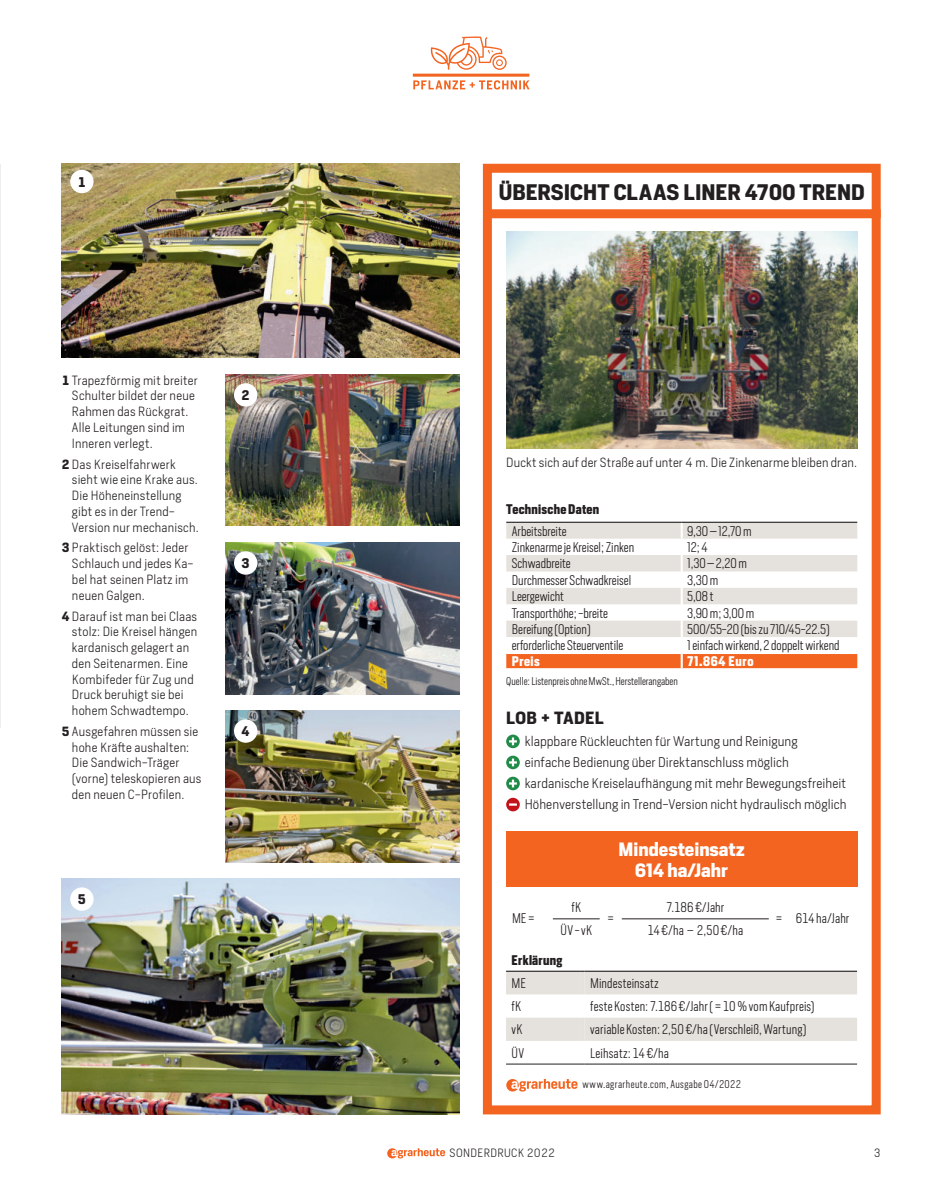
<style>
.page{position:relative;width:936px;height:1191px;background:#fff}
.page>*{position:absolute;margin:0;border:0;box-sizing:border-box;transform-origin:0 0}
.t1{font:700 21px "Heron Sans";color:#231f20}
.t2{font:700 18px/21.6px "Heron Sans";color:#fff;text-align:center}
.t3{font:700 16.5px "Heron Sans";letter-spacing:.015em;color:#231f20}
.t4{font:300 13.05px "Heron Sans Cond";color:#231f20}
.t5{font:300 13.05px/21px "Heron Sans";letter-spacing:.01em;color:#231f20}
.t6{font:700 13.05px "Heron Sans Cond";letter-spacing:.02em;color:#231f20}
.t7{font:700 13.05px "Heron Sans Cond";letter-spacing:.04em;color:#fff}
.t8{font:700 13.05px "Heron Sans";color:#231f20}
.t9{font:300 12.45px/15.8px "Heron Sans";letter-spacing:.02em;color:#231f20}
.t10{font:300 11.25px "Heron Sans";letter-spacing:.035em;color:#231f20}
.t11{font:300 10.5px "Heron Sans Cond";color:#231f20}
.t12{font:300 10.5px "Heron Sans Cond";letter-spacing:.04em;color:#231f20}
.s1{font-weight:700}
.s2{font-family:"Charter ITC Pro";font-weight:400}
</style>
<div class="page">
<svg style="left:387px;top:1148px;width:58px;height:10px"></svg>
<svg style="left:413px;top:36px;width:116px;height:53px"></svg>
<img style="left:0;top:164px;width:1px;height:563px">
<div style="left:483px;top:164px;width:397px;height:950px;border:9px solid #f36421"></div>
<div style="left:486px;top:209px;width:394px;height:9px;background:#f36421"></div>
<svg style="left:506px;top:734px;width:13px;height:14px"></svg>
<svg style="left:509px;top:737px;width:8px;height:8px"></svg>
<svg style="left:506px;top:755px;width:13px;height:14px"></svg>
<svg style="left:509px;top:758px;width:8px;height:8px"></svg>
<svg style="left:506px;top:776px;width:13px;height:14px"></svg>
<svg style="left:509px;top:779px;width:8px;height:8px"></svg>
<div style="left:506px;top:797px;width:13px;height:14px;background:#c4121a;border-radius:50%"></div>
<svg style="left:509px;top:803px;width:8px;height:2px"></svg>
<svg style="left:506px;top:1079px;width:71px;height:12px"></svg>
<svg style="left:506px;top:523px;width:351px;height:145px"></svg>
<hr style="left:506px;top:522px;width:175px;height:1px;background:#231f20">
<hr style="left:681px;top:522px;width:176px;height:1px;background:#231f20">
<hr style="left:506px;top:653px;width:175px;height:1px;background:#fff">
<hr style="left:681px;top:653px;width:176px;height:1px;background:#fff">
<hr style="left:506px;top:1063px;width:74px;height:1px;background:#231f20">
<hr style="left:584px;top:1063px;width:273px;height:1px;background:#231f20">
<svg style="left:506px;top:970px;width:351px;height:70px"></svg>
<hr style="left:584px;top:970px;width:273px;height:1px;background:#231f20">
<div style="left:506px;top:831px;width:351px;height:56px;background:#f36421"></div>
<hr style="left:553px;top:918px;width:46px;height:1px;background:#231f20">
<hr style="left:621px;top:918px;width:147px;height:1px;background:#231f20">
<img style="left:506px;top:231px;width:351px;height:217px">
<img style="left:62px;top:164px;width:397px;height:194px">
<img style="left:225px;top:375px;width:234px;height:151px">
<img style="left:225px;top:543px;width:234px;height:151px">
<img style="left:225px;top:711px;width:234px;height:151px">
<img style="left:62px;top:879px;width:397px;height:235px">
<div style="left:70px;top:170px;width:24px;height:23px;background:#fff;border-radius:50%"></div>
<div style="left:234px;top:383px;width:23px;height:23px;background:#fff;border-radius:50%"></div>
<div style="left:234px;top:551px;width:23px;height:23px;background:#fff;border-radius:50%"></div>
<div style="left:234px;top:719px;width:23px;height:23px;background:#fff;border-radius:50%"></div>
<div style="left:70px;top:887px;width:24px;height:23px;background:#fff;border-radius:50%"></div>
<p class="t8" style="left:78px;top:175px;width:10px">1</p>
<p class="t9" style="left:72px;top:373px;width:127px;text-indent:-10px"><span class="s1">1</span> Trapezförmig mit breiter<br>Schulter bildet der neue<br>Rahmen das Rückgrat.<br>Alle Leitungen sind im<br>Inneren verlegt.</p>
<p class="t9" style="left:72px;top:457px;width:128px;text-indent:-10px"><span class="s1">2</span> Das Kreiselfahrwerk sieht wie eine Krake aus.<br>Die Höheneinstellung gibt es in der Trend-<br>Version nur mechanisch.</p>
<p class="t9" style="left:72px;top:541px;width:123px;text-indent:-10px"><span class="s1">3</span> Praktisch gelöst: Jeder<br>Schlauch und jedes Ka&shy;bel hat seinen Platz im neuen Galgen.</p>
<p class="t9" style="left:72px;top:609px;width:127px;text-indent:-10px"><span class="s1">4</span> Darauf ist man bei Claas stolz: Die Kreisel hängen kardanisch gelagert an den Seitenarmen. Eine<br>Kombifeder für Zug und<br>Druck beruhigt sie bei hohem Schwadtempo.</p>
<p class="t9" style="left:72px;top:724px;width:131px;text-indent:-10px"><span class="s1">5</span> Ausgefahren müssen sie hohe Kräfte aushalten:<br>Die Sandwich-Träger (vorne) teleskopieren aus den neuen C-Profilen.</p>
<p class="t8" style="left:78px;top:892px;width:10px">5</p>
<p class="t8" style="left:242px;top:388px;width:10px">2</p>
<p class="t8" style="left:242px;top:556px;width:10px">3</p>
<p class="t8" style="left:242px;top:724px;width:10px">4</p>
<h1 class="t1" style="left:499px;top:180px;width:367px">ÜBERSICHT CLAAS LINER 4700 TREND</h1>
<p class="t9" style="left:506px;top:455px;width:352px">Duckt sich auf der Straße auf unter 4 m. Die Zinkenarme bleiben dran.</p>
<p class="t6" style="left:506px;top:504px;width:95px">Technische Daten</p>
<p class="t4" style="left:512px;top:524px;width:56px">Arbeitsbreite</p>
<p class="t4" style="left:687px;top:524px;width:66px">9,30 <span class="s2">–</span> 12,70 m</p>
<p class="t4" style="left:512px;top:541px;width:124px">Zinkenarme je Kreisel; Zinken</p>
<p class="t4" style="left:687px;top:541px;width:22px">12; 4</p>
<p class="t4" style="left:512px;top:557px;width:60px">Schwadbreite</p>
<p class="t4" style="left:687px;top:557px;width:61px">1,30 <span class="s2">–</span> 2,20 m</p>
<p class="t4" style="left:512px;top:573px;width:121px">Durchmesser Schwadkreisel</p>
<p class="t4" style="left:687px;top:573px;width:32px">3,30 m</p>
<p class="t4" style="left:512px;top:590px;width:54px">Leergewicht</p>
<p class="t4" style="left:687px;top:590px;width:28px">5,08 t</p>
<p class="t4" style="left:512px;top:606px;width:98px">Transporthöhe; -breite</p>
<p class="t4" style="left:687px;top:606px;width:69px">3,90 m; 3,00 m</p>
<p class="t4" style="left:512px;top:623px;width:80px">Bereifung (Option)</p>
<p class="t4" style="left:687px;top:623px;width:144px">500/55-20 (bis zu 710/45-22.5)</p>
<p class="t4" style="left:512px;top:639px;width:113px">erforderliche Steuerventile</p>
<p class="t4" style="left:687px;top:639px;width:154px">1 einfach wirkend, 2 doppelt wirkend</p>
<p class="t7" style="left:512px;top:656px;width:30px">Preis</p>
<p class="t7" style="left:687px;top:656px;width:68px">71.864 Euro</p>
<p class="t11" style="left:506px;top:676px;width:173px">Quelle: Listenpreis ohne MwSt., Herstellerangaben</p>
<h3 class="t3" style="left:506px;top:709px;width:99px">LOB + TADEL</h3>
<p class="t5" style="left:524px;top:732px;width:323px">klappbare Rückleuchten für Wartung und Reinigung einfache Bedienung über Direktanschluss möglich kardanische Kreiselaufhängung mit mehr Bewegungsfreiheit Höhenverstellung in Trend-Version nicht hydraulisch möglich</p>
<p class="t4" style="left:512px;top:911px;width:24px">ME =</p>
<p class="t4" style="left:571px;top:900px;width:11px">fK</p>
<h2 class="t2" style="left:618px;top:838px;width:127px">Mindesteinsatz<br>614 ha/Jahr</h2>
<p class="t4" style="left:607px;top:911px;width:8px">=</p>
<p class="t4" style="left:666px;top:900px;width:60px">7.186 €/Jahr</p>
<p class="t4" style="left:560px;top:924px;width:33px">ÜV - vK</p>
<p class="t4" style="left:647px;top:924px;width:97px">14 €/ha – 2,50 €/ha</p>
<p class="t4" style="left:775px;top:911px;width:75px">= 614 ha/Jahr</p>
<p class="t6" style="left:511px;top:955px;width:52px">Erklärung</p>
<p class="t4" style="left:511px;top:976px;width:16px">ME</p>
<p class="t4" style="left:590px;top:976px;width:70px">Mindesteinsatz</p>
<p class="t4" style="left:511px;top:1000px;width:11px">fK</p>
<p class="t4" style="left:590px;top:1000px;width:226px">feste Kosten: 7.186 €/Jahr ( = 10 % vom Kaufpreis)</p>
<p class="t4" style="left:511px;top:1023px;width:12px">vK</p>
<p class="t4" style="left:590px;top:1023px;width:218px">variable Kosten: 2,50 €/ha (Verschleiß, Wartung)</p>
<p class="t4" style="left:511px;top:1046px;width:14px">ÜV</p>
<p class="t4" style="left:590px;top:1046px;width:80px">Leihsatz: 14 €/ha</p>
<p class="t12" style="left:582px;top:1079px;width:160px">www.agrarheute.com, Ausgabe 04/2022</p>
<p class="t10" style="left:449px;top:1148px;width:107px">SONDERDRUCK 2022</p>
<p class="t10" style="left:873px;top:1148px;width:8px">3</p>
</div>
